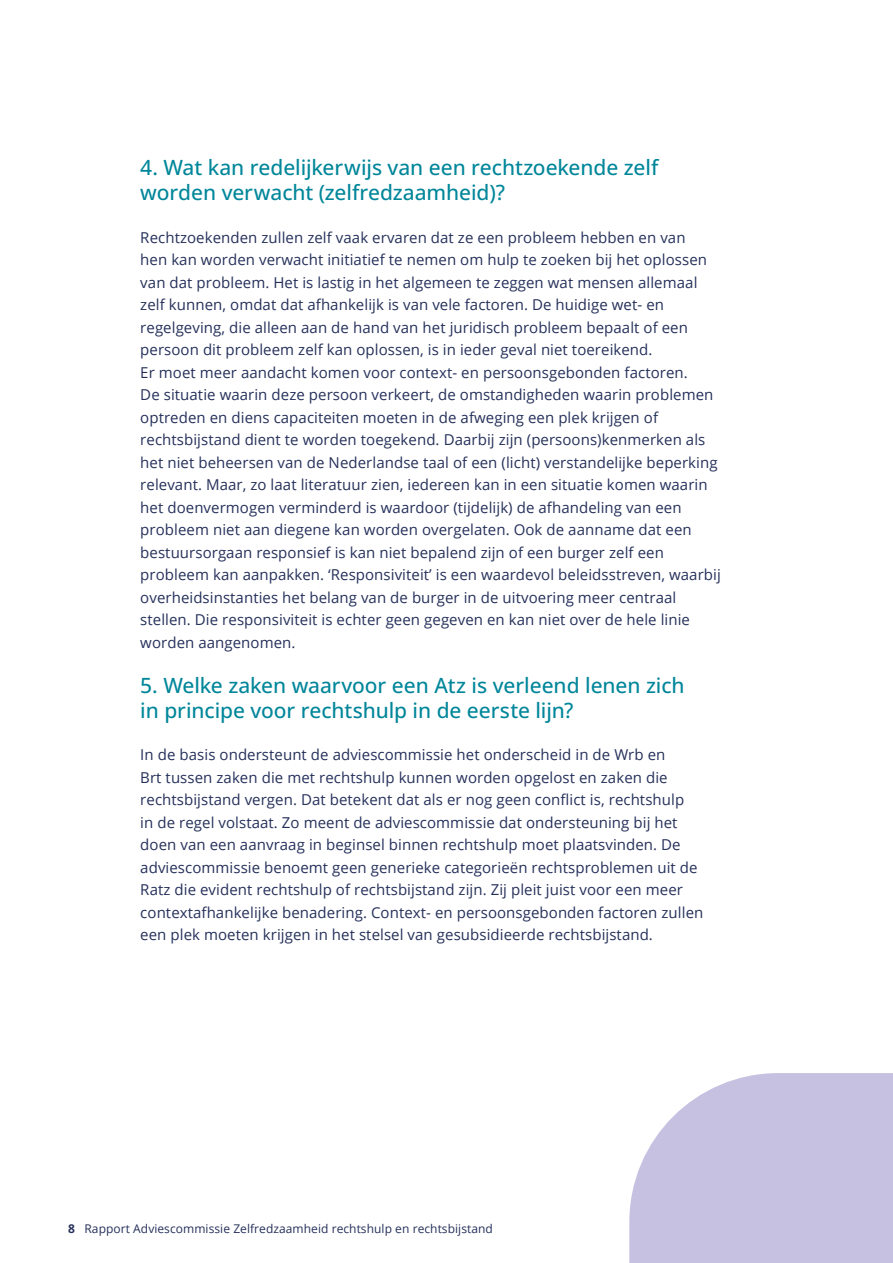
<style>
.page{position:relative;width:893px;height:1263px;background:#fff}
.page>*{position:absolute;margin:0;border:0;box-sizing:border-box;transform-origin:0 0}
.t1{font:500 21px/25.2px "Open Sans";letter-spacing:-.005em;color:#00869a}
.t2{font:15px/22.5px "Open Sans";letter-spacing:.005em;color:#26315b}
.t3{font:12px "Open Sans";letter-spacing:.005em;color:#26315b}
.s1{font-weight:700}
</style>
<div class="page">
<svg style="left:629px;top:1073px;width:264px;height:190px;background:#cdc8e4"></svg>
<h1 class="t1" style="left:140px;top:154px;width:520px">4. Wat kan redelijkerwijs van een rechtzoekende zelf worden verwacht (zelfredzaamheid)?</h1>
<p class="t2" style="left:140px;top:225px;width:582px">Rechtzoekenden zullen zelf vaak ervaren dat ze een probleem hebben en van<br>hen kan worden verwacht initiatief te nemen om hulp te zoeken bij het oplossen van dat probleem. Het is lastig in het algemeen te zeggen wat mensen allemaal zelf kunnen, omdat dat afhankelijk is van vele factoren. De huidige wet- en regelgeving, die alleen aan de hand van het juridisch probleem bepaalt of een persoon dit probleem zelf kan oplossen, is in ieder geval niet toereikend.<br>Er moet meer aandacht komen voor context- en persoonsgebonden factoren.<br>De situatie waarin deze persoon verkeert, de omstandigheden waarin problemen optreden en diens capaciteiten moeten in de afweging een plek krijgen of rechtsbijstand dient te worden toegekend. Daarbij zijn (persoons)kenmerken als het niet beheersen van de Nederlandse taal of een (licht) verstandelijke beperking relevant. Maar, zo laat literatuur zien, iedereen kan in een situatie komen waarin het doenvermogen verminderd is waardoor (tijdelijk) de afhandeling van een probleem niet aan diegene kan worden overgelaten. Ook de aanname dat een bestuursorgaan responsief is kan niet bepalend zijn of een burger zelf een probleem kan aanpakken. ‘Responsiviteit’ is een waardevol beleidsstreven, waarbij overheidsinstanties het belang van de burger in de uitvoering meer centraal stellen. Die responsiviteit is echter geen gegeven en kan niet over de hele linie worden aangenomen.</p>
<h1 class="t1" style="left:140px;top:672px;width:546px">5. Welke zaken waarvoor een Atz is verleend lenen zich in principe voor rechtshulp in de eerste lijn?</h1>
<p class="t2" style="left:140px;top:743px;width:565px">In de basis ondersteunt de adviescommissie het onderscheid in de Wrb en<br>Brt tussen zaken die met rechtshulp kunnen worden opgelost en zaken die rechtsbijstand vergen. Dat betekent dat als er nog geen conflict is, rechtshulp<br>in de regel volstaat. Zo meent de adviescommissie dat ondersteuning bij het doen van een aanvraag in beginsel binnen rechtshulp moet plaatsvinden. De adviescommissie benoemt geen generieke categorieën rechtsproblemen uit de Ratz die evident rechtshulp of rechtsbijstand zijn. Zij pleit juist voor een meer contextafhankelijke benadering. Context- en persoonsgebonden factoren zullen een plek moeten krijgen in het stelsel van gesubsidieerde rechtsbijstand.</p>
<p class="t3" style="left:68px;top:1221px;width:426px"><span class="s1">8</span> Rapport Adviescommissie Zelfredzaamheid rechtshulp en rechtsbijstand</p>
</div>
